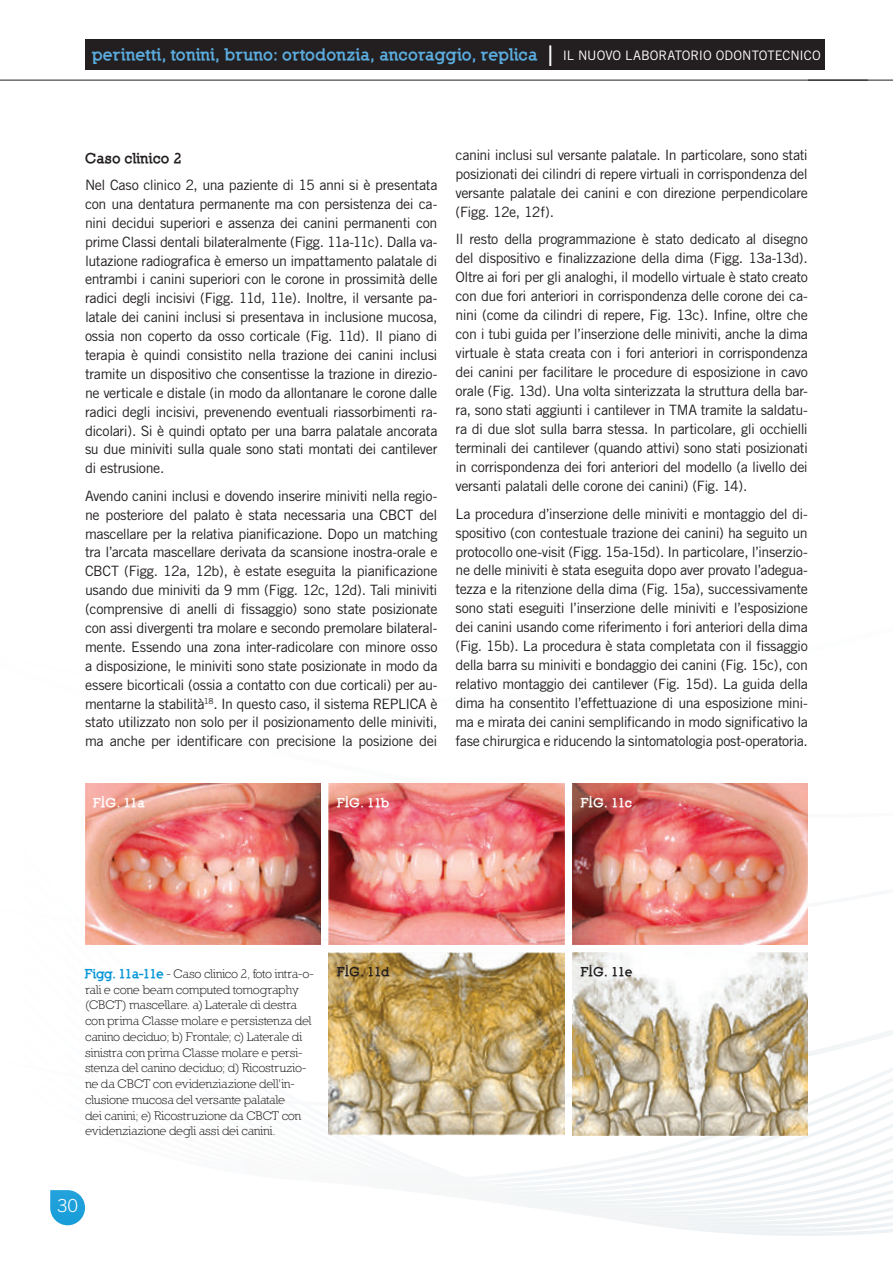
<style>
.page{position:relative;width:893px;height:1263px;background:#fff}
.page>*{position:absolute;margin:0;border:0;box-sizing:border-box;transform-origin:0 0}
.t1{font:300 18px "Trade Gothic";color:#fff}
.t2{font:900 16.5px "Nilland";letter-spacing:.005em;color:#5bade0}
.t3{font:14.25px/18.9px "Trade Gothic";letter-spacing:-.03em;color:#231f20;text-align:justify}
.t4{font:900 14.25px "Nilland";letter-spacing:.005em;color:#231f20}
.t5{font:12.75px/15.8px "Nilland";letter-spacing:-.025em;color:#231f20}
.t6{font:900 12.75px "Nilland";letter-spacing:-.005em;color:#fff}
.t7{font:900 12.75px "Nilland";letter-spacing:-.005em;color:#231f20}
.s1{font-family:"Trade Gothic";font-weight:300;font-size:28.5px;color:#fff}
.s2{font-family:"Trade Gothic";font-weight:400;font-size:13.05px;color:#fff}
.s3{font-weight:900;color:#0696d7}
</style>
<div class="page">
<hr style="left:0;top:80px;width:868px;height:1px;background:#231f20">
<hr style="left:808px;top:80px;width:85px;height:1px;background:#231f20">
<img style="left:85px;top:783px;width:235px;height:161px">
<img style="left:329px;top:783px;width:235px;height:161px">
<img style="left:573px;top:783px;width:235px;height:161px">
<img style="left:329px;top:953px;width:235px;height:182px">
<img style="left:573px;top:953px;width:235px;height:182px">
<div style="left:85px;top:39px;width:740px;height:30px;background:#231f20"></div>
<p class="t2" style="left:92px;top:44px;width:730px">perinetti, tonini, bruno: ortodonzia, ancoraggio, replica <span class="s1">I</span> <span class="s2">IL NUOVO LABORATORIO ODONTOTECNICO</span></p>
<p class="t4" style="left:85px;top:149px;width:99px">Caso clinico 2</p>
<p class="t3" style="left:85px;top:175px;width:354px">Nel Caso clinico 2, una paziente di 15 anni si è presentata con una dentatura permanente ma con persistenza dei ca&shy;nini decidui superiori e assenza dei canini permanenti con prime Classi dentali bilateralmente (Figg. 11a-11c). Dalla va&shy;lutazione radiografica è emerso un impattamento palatale di entrambi i canini superiori con le corone in prossimità delle radici degli incisivi (Figg. 11d, 11e). Inoltre, il versante pa&shy;latale dei canini inclusi si presentava in inclusione mucosa, ossia non coperto da osso corticale (Fig. 11d). Il piano di terapia è quindi consistito nella trazione dei canini inclusi tramite un dispositivo che consentisse la trazione in direzio&shy;ne verticale e distale (in modo da allontanare le corone dalle radici degli incisivi, prevenendo eventuali riassorbimenti ra&shy;dicolari). Si è quindi optato per una barra palatale ancorata su due miniviti sulla quale sono stati montati dei cantilever di estrusione.</p>
<p class="t3" style="left:85px;top:486px;width:354px">Avendo canini inclusi e dovendo inserire miniviti nella regio&shy;ne posteriore del palato è stata necessaria una CBCT del mascellare per la relativa pianificazione. Dopo un matching tra l’arcata mascellare derivata da scansione inostra-orale e CBCT (Figg. 12a, 12b), è estate eseguita la pianificazione usando due miniviti da 9 mm (Figg. 12c, 12d). Tali miniviti (comprensive di anelli di fissaggio) sono state posizionate con assi divergenti tra molare e secondo premolare bilateral&shy;mente. Essendo una zona inter-radicolare con minore osso a disposizione, le miniviti sono state posizionate in modo da essere bicorticali (ossia a contatto con due corticali) per au&shy;mentarne la stabilità<sup>18</sup>. In questo caso, il sistema REPLICA è stato utilizzato non solo per il posizionamento delle miniviti, ma anche per identificare con precisione la posizione dei</p>
<p class="t3" style="left:455px;top:145px;width:354px">canini inclusi sul versante palatale. In particolare, sono stati posizionati dei cilindri di repere virtuali in corrispondenza del versante palatale dei canini e con direzione perpendicolare (Figg. 12e, 12f).</p>
<p class="t3" style="left:455px;top:230px;width:354px">Il resto della programmazione è stato dedicato al disegno del dispositivo e finalizzazione della dima (Figg. 13a-13d).<br>Oltre ai fori per gli analoghi, il modello virtuale è stato creato con due fori anteriori in corrispondenza delle corone dei ca&shy;nini (come da cilindri di repere, Fig. 13c). Infine, oltre che con i tubi guida per l’inserzione delle miniviti, anche la dima virtuale è stata creata con i fori anteriori in corrispondenza dei canini per facilitare le procedure di esposizione in cavo orale (Fig. 13d). Una volta sinterizzata la struttura della bar&shy;ra, sono stati aggiunti i cantilever in TMA tramite la saldatu&shy;ra di due slot sulla barra stessa. In particolare, gli occhielli terminali dei cantilever (quando attivi) sono stati posizionati in corrispondenza dei fori anteriori del modello (a livello dei versanti palatali delle corone dei canini) (Fig. 14).</p>
<p class="t3" style="left:455px;top:504px;width:354px">La procedura d’inserzione delle miniviti e montaggio del di&shy;spositivo (con contestuale trazione dei canini) ha seguito un protocollo one-visit (Figg. 15a-15d). In particolare, l’inserzio&shy;ne delle miniviti è stata eseguita dopo aver provato l’adegua&shy;tezza e la ritenzione della dima (Fig. 15a), successivamente sono stati eseguiti l’inserzione delle miniviti e l’esposizione dei canini usando come riferimento i fori anteriori della dima (Fig. 15b). La procedura è stata completata con il fissaggio della barra su miniviti e bondaggio dei canini (Fig. 15c), con relativo montaggio dei cantilever (Fig. 15d). La guida della dima ha consentito l’effettuazione di una esposizione mini&shy;ma e mirata dei canini semplificando in modo significativo la fase chirurgica e riducendo la sintomatologia post-operatoria.</p>
<p class="t6" style="left:94px;top:794px;width:53px">FIG. 11a</p>
<p class="t6" style="left:337px;top:794px;width:54px">FIG. 11b</p>
<p class="t6" style="left:581px;top:794px;width:53px">FIG. 11c</p>
<p class="t5" style="left:85px;top:966px;width:230px"><span class="s3">Figg. 11a-11e</span> - Caso clinico 2, foto intra-o&shy;rali e cone beam computed tomography (CBCT) mascellare. a) Laterale di destra con prima Classe molare e persistenza del canino deciduo; b) Frontale; c) Laterale di sinistra con prima Classe molare e persi&shy;stenza del canino deciduo; d) Ricostruzio&shy;ne da CBCT con evidenziazione dell’in&shy;clusione mucosa del versante palatale<br>dei canini; e) Ricostruzione da CBCT con evidenziazione degli assi dei canini.</p>
<p class="t7" style="left:337px;top:964px;width:54px">FIG. 11d</p>
<p class="t7" style="left:581px;top:964px;width:53px">FIG. 11e</p>
<p class="t1" style="left:58px;top:1195px;width:22px">30</p>
</div>
